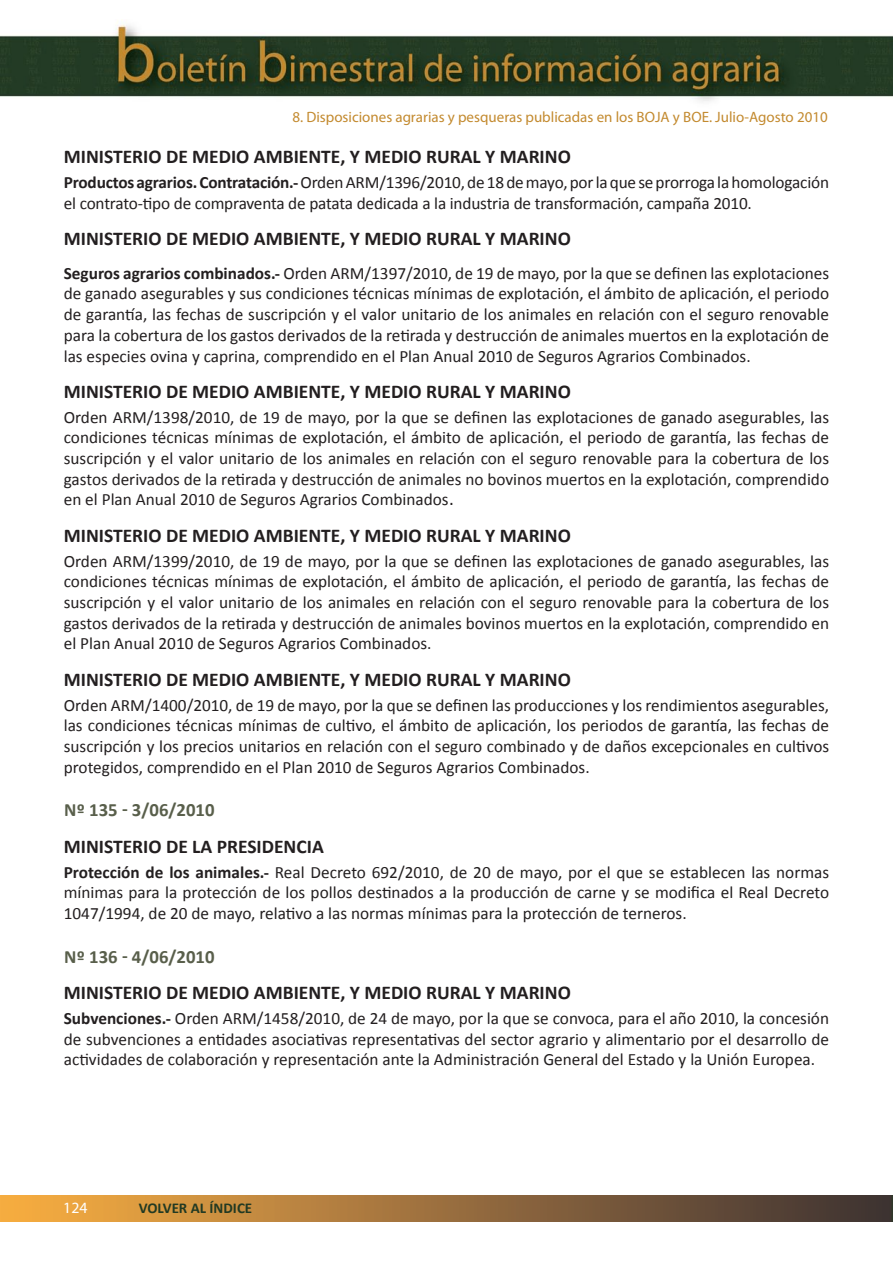
<style>
.page{position:relative;width:893px;height:1263px;background:#fff}
.page>*{position:absolute;margin:0;border:0;box-sizing:border-box;transform-origin:0 0}
.t1{font:700 19.5px "Calibri";color:#231f20}
.t2{font:700 18.75px "Calibri";color:#595f4b}
.t3{font:17.25px/20.7px "Calibri";color:#231f20;text-align:justify}
.t4{font:15.75px "Myriad";color:#fff}
.t5{font:15px "Myriad Pro";color:#c38a2f}
.t6{font:700 15px "Calibri";color:#223a23}
.s1{font-weight:700}
.s2{font-family:"Verdana";font-size:15px}
</style>
<div class="page">
<img style="left:1px;top:1196px;width:891px;height:25px">
<img style="left:0;top:24px;width:893px;height:78px">
<p class="t5" style="left:292px;top:108px;width:537px">8. Disposiciones agrarias y pesqueras publicadas en los BOJA y BOE. Julio-Agosto 2010</p>
<p class="t1" style="left:64px;top:145px;width:509px">MINISTERIO DE MEDIO AMBIENTE, Y MEDIO RURAL Y MARINO</p>
<p class="t3" style="left:64px;top:172px;width:767px"><span class="s1">Productos agrarios. Contratación.-</span> Orden ARM/1396/2010, de 18 de mayo, por la que se prorroga la homologación el contrato-tipo de compraventa de patata dedicada a la industria de transformación, campaña 2010.</p>
<p class="t1" style="left:64px;top:227px;width:509px">MINISTERIO DE MEDIO AMBIENTE, Y MEDIO RURAL Y MARINO</p>
<p class="t3" style="left:64px;top:262px;width:767px"><span class="s1">Seguros agrarios combinados.-</span> Orden ARM/1397/2010, de 19 de mayo, por la que se definen las explotaciones de ganado asegurables y sus condiciones técnicas mínimas de explotación, el ámbito de aplicación, el periodo de garantía, las fechas de suscripción y el valor unitario de los animales en relación con el seguro renovable para la cobertura de los gastos derivados de la retirada y destrucción de animales muertos en la explotación de las especies ovina y caprina, comprendido en el Plan Anual 2010 de Seguros Agrarios Combinados.</p>
<p class="t1" style="left:64px;top:379px;width:509px">MINISTERIO DE MEDIO AMBIENTE, Y MEDIO RURAL Y MARINO</p>
<p class="t3" style="left:64px;top:406px;width:767px">Orden ARM/1398/2010, de 19 de mayo, por la que se definen las explotaciones de ganado asegurables, las condiciones técnicas mínimas de explotación, el ámbito de aplicación, el periodo de garantía, las fechas de suscripción y el valor unitario de los animales en relación con el seguro renovable para la cobertura de los gastos derivados de la retirada y destrucción de animales no bovinos muertos en la explotación, comprendido en el Plan Anual 2010 de Seguros Agrarios Combinados<span class="s2">.</span></p>
<p class="t1" style="left:64px;top:523px;width:509px">MINISTERIO DE MEDIO AMBIENTE, Y MEDIO RURAL Y MARINO</p>
<p class="t3" style="left:64px;top:550px;width:767px">Orden ARM/1399/2010, de 19 de mayo, por la que se definen las explotaciones de ganado asegurables, las condiciones técnicas mínimas de explotación, el ámbito de aplicación, el periodo de garantía, las fechas de suscripción y el valor unitario de los animales en relación con el seguro renovable para la cobertura de los gastos derivados de la retirada y destrucción de animales bovinos muertos en la explotación, comprendido en el Plan Anual 2010 de Seguros Agrarios Combinados.</p>
<p class="t1" style="left:64px;top:667px;width:509px">MINISTERIO DE MEDIO AMBIENTE, Y MEDIO RURAL Y MARINO</p>
<p class="t3" style="left:64px;top:694px;width:767px">Orden ARM/1400/2010, de 19 de mayo, por la que se definen las producciones y los rendimientos asegurables, las condiciones técnicas mínimas de cultivo, el ámbito de aplicación, los periodos de garantía, las fechas de suscripción y los precios unitarios en relación con el seguro combinado y de daños excepcionales en cultivos protegidos, comprendido en el Plan 2010 de Seguros Agrarios Combinados.</p>
<p class="t2" style="left:64px;top:798px;width:152px">N º 135 - 3/06/2010</p>
<p class="t1" style="left:64px;top:834px;width:262px">MINISTERIO DE LA PRESIDENCIA</p>
<p class="t3" style="left:64px;top:861px;width:767px"><span class="s1">Protección de los animales.-</span> Real Decreto 692/2010, de 20 de mayo, por el que se establecen las normas mínimas para la protección de los pollos destinados a la producción de carne y se modifica el Real Decreto 1047/1994, de 20 de mayo, relativo a las normas mínimas para la protección de terneros.</p>
<p class="t2" style="left:64px;top:945px;width:152px">N º 136 - 4/06/2010</p>
<p class="t1" style="left:64px;top:980px;width:509px">MINISTERIO DE MEDIO AMBIENTE, Y MEDIO RURAL Y MARINO</p>
<p class="t3" style="left:64px;top:1007px;width:767px"><span class="s1">Subvenciones.-</span> Orden ARM/1458/2010, de 24 de mayo, por la que se convoca, para el año 2010, la concesión de subvenciones a entidades asociativas representativas del sector agrario y alimentario por el desarrollo de actividades de colaboración y representación ante la Administración General del Estado y la Unión Europea.</p>
<p class="t4" style="left:63px;top:1200px;width:26px">124</p>
<p class="t6" style="left:139px;top:1199px;width:115px">VOLVER AL ÍNDICE</p>
</div>
